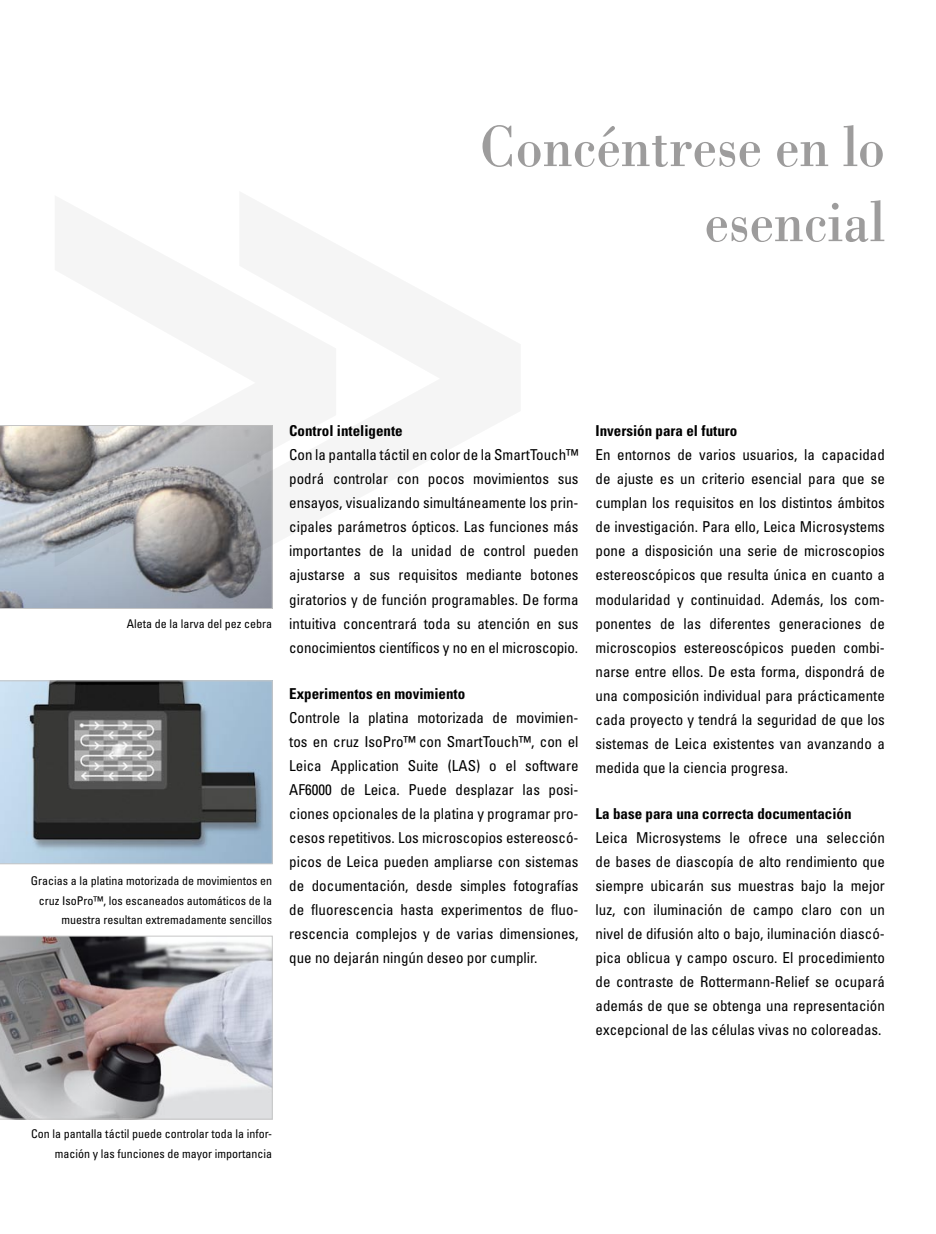
<style>
.page{position:relative;width:936px;height:1234px;background:#fff}
.page>*{position:absolute;margin:0;border:0;box-sizing:border-box;transform-origin:0 0}
.t1{font:60px/75px "Leicana";color:#9d9c9c;text-align:right}
.t2{font:condensed 15px/24px "Univers LT Std";color:#000;text-align:justify}
.t3{font:700 condensed 15px "Univers LT Std";color:#000}
.t4{font:condensed 12px/19.5px "Univers LT Std";color:#000;text-align:right}
</style>
<div class="page">
<svg style="left:0;top:425px;width:272px;height:183px;background:#9a9fa7"></svg>
<svg style="left:0;top:680px;width:272px;height:183px;background:#727d85"></svg>
<svg style="left:0;top:935px;width:272px;height:183px;background:#9f9b9e"></svg>
<svg style="left:55px;top:425px;width:218px;height:142px;background:#9f9e9f"></svg>
<svg style="left:239px;top:425px;width:34px;height:138px;background:#9ea0a4"></svg>
<h1 class="t1" style="left:479px;top:107px;width:407px">Concéntrese en lo esencial</h1>
<p class="t4" style="left:127px;top:613px;width:147px">Aleta de la larva del pez cebra</p>
<p class="t4" style="left:31px;top:870px;width:243px">Gracias a la platina motorizada de movimientos en cruz IsoPro™, los escaneados automáticos de la muestra resultan extremadamente sencillos</p>
<p class="t3" style="left:289px;top:422px;width:115px">Control inteligente</p>
<p class="t2" style="left:289px;top:443px;width:291px">Con la pantalla táctil en color de la SmartTouch™ podrá controlar con pocos movimientos sus ensayos, visualizando simultáneamente los prin&shy;cipales parámetros ópticos. Las funciones más importantes de la unidad de control pueden ajustarse a sus requisitos mediante botones giratorios y de función programables. De forma intuitiva concentrará toda su atención en sus conocimientos científicos y no en el microscopio.</p>
<p class="t3" style="left:289px;top:684px;width:177px">Experimentos en movimiento</p>
<p class="t2" style="left:289px;top:705px;width:291px">Controle la platina motorizada de movimien&shy;tos en cruz IsoPro™ con SmartTouch™, con el Leica Application Suite (LAS) o el software AF6000 de Leica. Puede desplazar las posi&shy;ciones opcionales de la platina y programar pro&shy;cesos repetitivos. Los microscopios estereoscó&shy;picos de Leica pueden ampliarse con sistemas de documentación, desde simples fotografías de fluorescencia hasta experimentos de fluo&shy;rescencia complejos y de varias dimensiones, que no dejarán ningún deseo por cumplir.</p>
<p class="t3" style="left:595px;top:422px;width:143px">Inversión para el futuro</p>
<p class="t2" style="left:595px;top:443px;width:291px">En entornos de varios usuarios, la capacidad de ajuste es un criterio esencial para que se cumplan los requisitos en los distintos ámbitos de investigación. Para ello, Leica Microsystems pone a disposición una serie de microscopios estereoscópicos que resulta única en cuanto a modularidad y continuidad. Además, los com&shy;ponentes de las diferentes generaciones de microscopios estereoscópicos pueden combi&shy;narse entre ellos. De esta forma, dispondrá de una composición individual para prácticamente cada proyecto y tendrá la seguridad de que los sistemas de Leica existentes van avanzando a medida que la ciencia progresa.</p>
<p class="t3" style="left:595px;top:804px;width:257px">La base para una correcta documentación</p>
<p class="t2" style="left:595px;top:825px;width:291px">Leica Microsystems le ofrece una selección de bases de diascopía de alto rendimiento que siempre ubicarán sus muestras bajo la mejor luz, con iluminación de campo claro con un nivel de difusión alto o bajo, iluminación diascó&shy;pica oblicua y campo oscuro. El procedimiento de contraste de Rottermann-Relief se ocupará además de que se obtenga una representación excepcional de las células vivas no coloreadas.</p>
<p class="t4" style="left:31px;top:1123px;width:242px">Con la pantalla táctil puede controlar toda la infor&shy;mación y las funciones de mayor importancia</p>
</div>
